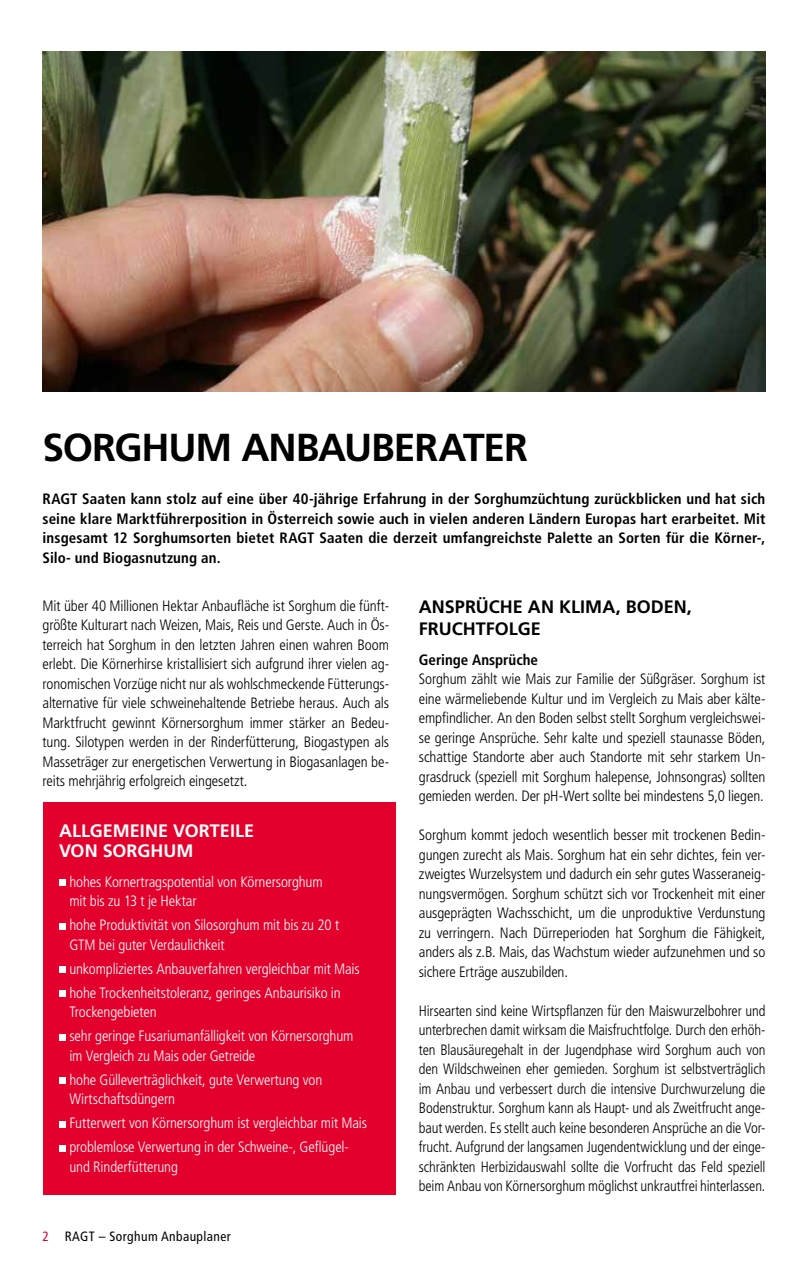
<style>
.page{position:relative;width:808px;height:1263px;background:#fff}
.page>*{position:absolute;margin:0;border:0;box-sizing:border-box;transform-origin:0 0}
.t1{font:700 39px "Frutiger LT Std";letter-spacing:-.03em;color:#000}
.t2{font:700 18px/21.6px "Frutiger LT Std";color:#000}
.t3{font:700 18px/19.5px "Frutiger LT Std";color:#fff}
.t4{font:300 condensed 15px/19.5px "Frutiger LT Std";letter-spacing:-.01em;color:#000;text-align:justify}
.t5{font:300 condensed 15px/24px "Frutiger LT Std";letter-spacing:-.01em;color:#fff}
.t6{font:700 condensed 15px/19.5px "Frutiger LT Std";letter-spacing:.005em;color:#000;text-align:justify}
.t7{font:condensed 13.5px "Frutiger LT Std";letter-spacing:.03em;color:#000}
.s1{color:#e4002c}
</style>
<div class="page">
<div style="left:43px;top:803px;width:352px;height:392px;background:#e4002c"></div>
<img style="left:43px;top:51px;width:722px;height:340px">
<svg style="left:59px;top:880px;width:6px;height:6px"></svg>
<div style="left:59px;top:923px;width:6px;height:7px;background:#fff"></div>
<svg style="left:59px;top:967px;width:6px;height:6px"></svg>
<svg style="left:59px;top:991px;width:6px;height:6px"></svg>
<div style="left:59px;top:1034px;width:6px;height:7px;background:#fff"></div>
<svg style="left:59px;top:1078px;width:6px;height:6px"></svg>
<div style="left:59px;top:1121px;width:6px;height:7px;background:#fff"></div>
<div style="left:59px;top:1145px;width:6px;height:7px;background:#fff"></div>
<h1 class="t1" style="left:43px;top:424px;width:487px">SORGHUM ANBAUBERATER</h1>
<p class="t6" style="left:43px;top:489px;width:724px">RAGT Saaten kann stolz auf eine über 40-jährige Erfahrung in der Sorghumzüchtung zurückblicken und hat sich seine klare Marktführerposition in Österreich sowie auch in vielen anderen Ländern Europas hart erarbeitet. Mit insgesamt 12 Sorghumsorten bietet RAGT Saaten die derzeit umfangreichste Palette an Sorten für die Körner-, Silo- und Biogasnutzung an.</p>
<p class="t4" style="left:43px;top:596px;width:348px">Mit über 40 Millionen Hektar Anbaufläche ist Sorghum die fünft&shy;größte Kulturart nach Weizen, Mais, Reis und Gerste. Auch in Ös&shy;terreich hat Sorghum in den letzten Jahren einen wahren Boom erlebt. Die Körnerhirse kristallisiert sich aufgrund ihrer vielen ag&shy;ronomischen Vorzüge nicht nur als wohlschmeckende Fütterungs&shy;alternative für viele schweinehaltende Betriebe heraus. Auch als Marktfrucht gewinnt Körnersorghum immer stärker an Bedeu&shy;tung. Silotypen werden in der Rinderfütterung, Biogastypen als Masseträger zur energetischen Verwertung in Biogasanlagen be&shy;reits mehrjährig erfolgreich eingesetzt.</p>
<p class="t3" style="left:59px;top:821px;width:197px">ALLGEMEINE VORTEILE<br>VON SORGHUM</p>
<p class="t5" style="left:69px;top:872px;width:255px;line-height:19.5px">hohes Kornertragspotential von Körnersorghum mit bis zu 13 t je Hektar</p>
<p class="t5" style="left:69px;top:916px;width:271px;line-height:19.5px">hohe Produktivität von Silosorghum mit bis zu 20 t<br>GTM bei guter Verdaulichkeit</p>
<p class="t5" style="left:69px;top:957px;width:292px">unkompliziertes Anbauverfahren vergleichbar mit Mais hohe Trockenheitstoleranz, geringes Anbaurisiko in</p>
<p class="t5" style="left:69px;top:1000px;width:286px">Trockengebieten<br>sehr geringe Fusariumanfälligkeit von Körnersorghum</p>
<p class="t5" style="left:69px;top:1044px;width:254px">im Vergleich zu Mais oder Getreide<br>hohe Gülleverträglichkeit, gute Verwertung von</p>
<p class="t5" style="left:69px;top:1087px;width:299px">Wirtschaftsdüngern<br>Futterwert von Körnersorghum ist vergleichbar mit Mais problemlose Verwertung in der Schweine-, Geflügel-</p>
<p class="t5" style="left:69px;top:1155px;width:110px">und Rinderfütterung</p>
<p class="t7" style="left:43px;top:1228px;width:190px"><span class="s1">2</span> RAGT – Sorghum Anbauplaner</p>
<p class="t2" style="left:419px;top:596px;width:275px">ANSPRÜCHE AN KLIMA, BODEN,<br>FRUCHTFOLGE</p>
<p class="t6" style="left:419px;top:650px;width:121px">Geringe Ansprüche</p>
<p class="t4" style="left:419px;top:669px;width:348px">Sorghum zählt wie Mais zur Familie der Süßgräser. Sorghum ist eine wärmeliebende Kultur und im Vergleich zu Mais aber kälte&shy;empfindlicher. An den Boden selbst stellt Sorghum vergleichswei&shy;se geringe Ansprüche. Sehr kalte und speziell staunasse Böden, schattige Standorte aber auch Standorte mit sehr starkem Un&shy;grasdruck (speziell mit Sorghum halepense, Johnsongras) sollten gemieden werden. Der pH-Wert sollte bei mindestens 5,0 liegen.</p>
<p class="t4" style="left:419px;top:825px;width:348px">Sorghum kommt jedoch wesentlich besser mit trockenen Bedin&shy;gungen zurecht als Mais. Sorghum hat ein sehr dichtes, fein ver&shy;zweigtes Wurzelsystem und dadurch ein sehr gutes Wasseraneig&shy;nungsvermögen. Sorghum schützt sich vor Trockenheit mit einer ausgeprägten Wachsschicht, um die unproduktive Verdunstung zu verringern. Nach Dürreperioden hat Sorghum die Fähigkeit, anders als z.B. Mais, das Wachstum wieder aufzunehmen und so sichere Erträge auszubilden.</p>
<p class="t4" style="left:419px;top:1001px;width:348px">Hirsearten sind keine Wirtspflanzen für den Maiswurzelbohrer und unterbrechen damit wirksam die Maisfruchtfolge. Durch den erhöh&shy;ten Blausäuregehalt in der Jugendphase wird Sorghum auch von den Wildschweinen eher gemieden. Sorghum ist selbstverträglich im Anbau und verbessert durch die intensive Durchwurzelung die Bodenstruktur. Sorghum kann als Haupt- und als Zweitfrucht ange&shy;baut werden. Es stellt auch keine besonderen Ansprüche an die Vor&shy;frucht. Aufgrund der langsamen Jugendentwicklung und der einge&shy;schränkten Herbizidauswahl sollte die Vorfrucht das Feld speziell beim Anbau von Körnersorghum möglichst unkrautfrei hinterlassen.</p>
</div>
